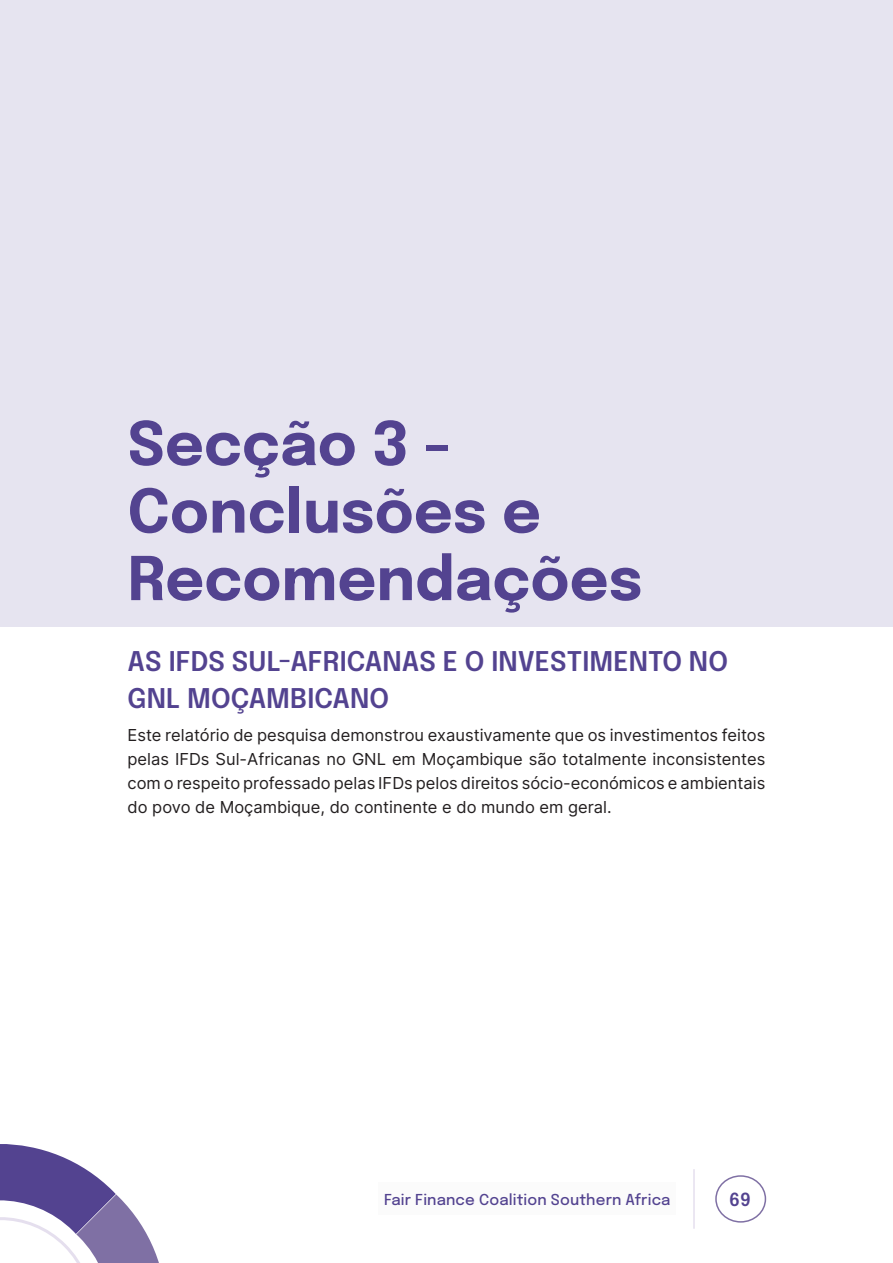
<style>
.page{position:relative;width:893px;height:1263px;background:#fff}
.page>*{position:absolute;margin:0;border:0;box-sizing:border-box;transform-origin:0 0}
.section{font:700 60px/67.5px "Epilogue";color:#534390}
.Heading_1{font:600 27px/37px "Epilogue";letter-spacing:.005em;color:#534390}
.t1{font:600 18px "Epilogue";color:#534390}
.normal_text{font:16.5px/24px "Inter";color:#231f20;text-align:justify}
.t2{font:500 15px "Epilogue";letter-spacing:.01em;color:#534390}
</style>
<div class="page">
<svg style="left:0;top:1144px;width:159px;height:119px"></svg>
<div style="left:715px;top:1175px;width:51px;height:47px;border:2px solid #7f70a4;border-radius:50%"></div>
<hr style="left:693px;top:1169px;width:2px;height:60px;background:#e5dfee">
<div style="left:379px;top:1182px;width:297px;height:33px;background:#fbfbfb"></div>
<div style="left:0;top:0;width:893px;height:627px;background:#e6e4f0"></div>
<p class="section" style="left:128px;top:405px;width:516px">Secção 3 -<br>Conclusões e<br>Recomendações</p>
<p class="Heading_1" style="left:128px;top:641px;width:602px">AS IFDS SUL-AFRICANAS E O INVESTIMENTO NO<br>GNL MOÇAMBICANO</p>
<p class="normal_text" style="left:128px;top:722px;width:639px">Este relatório de pesquisa demonstrou exaustivamente que os investimentos feitos pelas IFDs Sul-Africanas no GNL em Moçambique são totalmente inconsistentes com o respeito professado pelas IFDs pelos direitos sócio-económicos e ambientais do povo de Moçambique, do continente e do mundo em geral.</p>
<p class="t2" style="left:384px;top:1188px;width:288px">Fair Finance Coalition Southern Africa</p>
<p class="t1" style="left:729px;top:1186px;width:23px">69</p>
</div>
